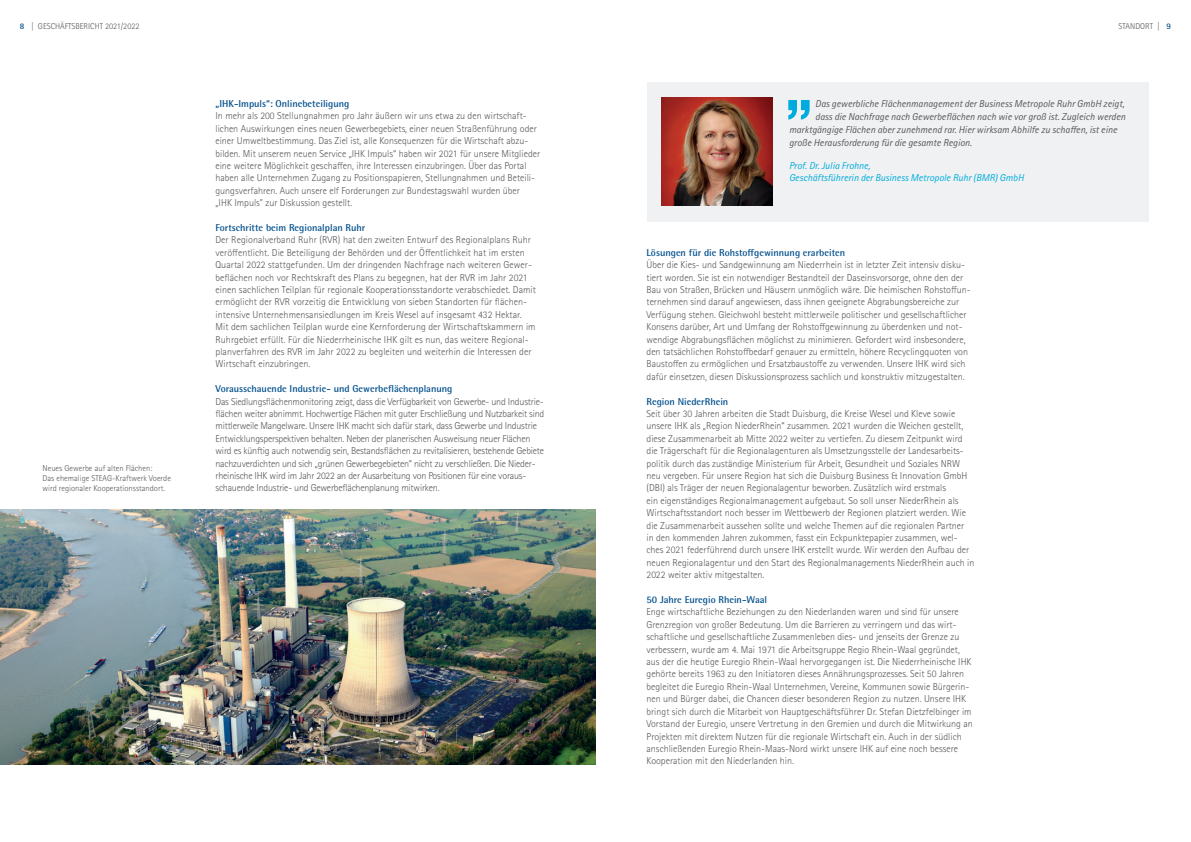
<style>
.page{position:relative;width:1191px;height:842px;background:#fff}
.page>*{position:absolute;margin:0;border:0;box-sizing:border-box;transform-origin:0 0}
.t1{font:300 10px/12.4px "Rotis Sans Serif Pro";color:#57585a}
.t2{font:300 10px/12.4px "Rotis Sans Serif Pro";letter-spacing:-.02em;color:#57585a}
.t3{font:italic 10px "Rotis Sans Serif Pro";color:#57585a}
.t4{font:700 10px "Rotis Semi Sans Pro";color:#004f8c}
.t5{font:italic 10px/12.4px "Rotis Sans Serif Pro";color:#00acdd}
.t6{font:300 8.5px/10px "Rotis Sans Serif Pro";color:#57585a}
.s1{font-family:"Rotis Semi Sans Pro";font-weight:700;color:#004f8c}
.s2{font-weight:700;color:#004f8c}
</style>
<div class="page">
<div style="left:646px;top:82px;width:502px;height:139px;background:#f0f1f2"></div>
<svg style="left:788px;top:100px;width:21px;height:20px"></svg>
<img style="left:661px;top:98px;width:111px;height:108px">
<img style="left:0;top:510px;width:595px;height:255px">
<p class="t6" style="left:20px;top:21px;width:121px"><span class="s1">8</span> | GESCHÄFTSBERICHT 2021/2022</p>
<p class="t6" style="left:1118px;top:21px;width:54px">Standort | <span class="s2">9</span></p>
<p class="t6" style="left:43px;top:463px;width:130px">Neues Gewerbe auf alten Flächen:<br>Das ehemalige STEAG-Kraftwerk Voerde wird regionaler Kooperationsstandort.</p>
<p class="t4" style="left:215px;top:97px;width:135px">„IHK-Impuls“: Onlinebeteiligung</p>
<p class="t1" style="left:215px;top:110px;width:326px">In mehr als 200 Stellungnahmen pro Jahr äußern wir uns etwa zu den wirtschaft&shy;lichen Auswirkungen eines neuen Gewerbegebiets, einer neuen Straßenführung oder einer Umweltbestimmung. Das Ziel ist, alle Konsequenzen für die Wirtschaft abzu&shy;bilden. Mit unserem neuen Service „IH K Impuls“ haben wir 2021 für unsere Mitglieder eine weitere Möglichkeit geschaffen, ihre Interessen einzubringen. Über das Portal haben alle Unternehmen Zugang zu Positionspapieren, Stellungnahmen und Beteili&shy;gungsverfahren. Auch unsere elf Forderungen zur Bundestagswahl wurden über<br>„IH K Impuls" zur Diskussion gestellt.</p>
<p class="t4" style="left:215px;top:221px;width:151px">Fortschritte beim Regionalplan Ruhr</p>
<p class="t1" style="left:215px;top:234px;width:322px">Der Regionalverband Ruhr (RVR) hat den zweiten Entwurf des Regionalplans Ruhr veröffentlicht. Die Beteiligung der Behörden und der Öffentlichkeit hat im ersten Quartal 2022 stattgefunden. Um der dringenden Nachfrage nach weiteren Gewer&shy;beflächen noch vor Rechtskraft des Plans zu begegnen, hat der RVR im Jahr 2021 einen sachlichen Teilplan für regionale Kooperationsstandorte verabschiedet. Damit ermöglicht der RVR vorzeitig die Entwicklung von sieben Standorten für flächen&shy;intensive Unternehmensansiedlungen im Kreis Wesel auf insgesamt 432 Hektar.<br>Mit dem sachlichen Teilplan wurde eine Kernforderung der Wirtschaftskammern im Ruhrgebiet erfüllt. Für die N iederrheinische IH K gilt es nun, das weitere Regional&shy;planverfahren des RVR im Jahr 2022 zu begleiten und weiterhin die Interessen der Wirtschaft einzubringen.</p>
<p class="t4" style="left:215px;top:383px;width:238px">Vorausschauende Industrie- und Gewerbeflächenplanung</p>
<p class="t2" style="left:215px;top:395px;width:330px">Das Siedlungsflächenmonitoring zeigt, dass die Verfügbarkeit von Gewerbe- und Industrie&shy;flächen weiter abnimmt. Hochwertige Flächen mit guter Erschließung und N utzbarkeit sind mittlerweile Mangelware. Unsere IH K macht sich dafür stark, dass Gewerbe und Industrie Entwicklungsperspektiven behalten. Neben der planerischen Ausweisung neuer Flächen wird es künftig auch notwendig sein, Bestandsflächen zu revitalisieren, bestehende Gebiete nachzuverdichten und sich „grünen Gewerbegebieten“ nicht zu verschließen. Die N ieder&shy;rheinische IH K wird im Jahr 2022 an der Ausarbeitung von Positionen für eine voraus&shy;schauende Industrie- und Gewerbeflächenplanung mitwirken.</p>
<p class="t3" style="left:815px;top:98px;width:310px">Das gewerbliche Flächenmanagement der Business Metropole Ruhr GmbH zeigt,</p>
<p class="t3" style="left:815px;top:111px;width:312px">dass die Nachfrage nach Gewerbeflächen nach wie vor groß ist. Zugleich werden</p>
<p class="t3" style="left:789px;top:124px;width:330px">marktgängige Flächen aber zunehmend rar. Hier wirksam Abhilfe zu schaffen, ist eine</p>
<p class="t3" style="left:789px;top:137px;width:184px">große Herausforderung für die gesamte Region.</p>
<p class="t5" style="left:789px;top:160px;width:236px">Prof. Dr. Julia Frohne,<br>Geschäftsführerin der Business Metropole Ruhr (BMR) GmbH</p>
<p class="t4" style="left:646px;top:246px;width:200px">Lösungen für die Rohstoffgewinnung erarbeiten</p>
<p class="t1" style="left:646px;top:259px;width:326px">Über die Kies- und Sandgewinnung am N iederrhein ist in letzter Zeit intensiv disku&shy;tiert worden. Sie ist ein notwendiger Bestandteil der Daseinsvorsorge, ohne den der Bau von Straßen, Brücken und Häusern unmöglich wäre. Die heimischen Rohstoffun&shy;ternehmen sind darauf angewiesen, dass ihnen geeignete Abgrabungsbereiche zur Verfügung stehen. Gleichwohl besteht mittlerweile politischer und gesellschaftlicher Konsens darüber, Art und Umfang der Rohstoffgewinnung zu überdenken und not&shy;wendige Abgrabungsflächen möglichst zu minimieren. Gefordert wird insbesondere, den tatsächlichen Rohstoffbedarf genauer zu ermitteln, höhere Recyclingquoten von Baustoffen zu ermöglichen und Ersatzbaustoffe zu verwenden. Unsere IH K wird sich dafür einsetzen, diesen Diskussionsprozess sachlich und konstruktiv mitzugestalten.</p>
<p class="t4" style="left:646px;top:395px;width:83px">Region NiederRhein</p>
<p class="t1" style="left:646px;top:408px;width:329px">Seit über 30 Jahren arbeiten die Stadt Duisburg, die Kreise Wesel und Kleve sowie unsere IH K als „Region N iederRhein“ zusammen. 2021 wurden die Weichen gestellt, diese Zusammenarbeit ab Mitte 2022 weiter zu vertiefen. Zu diesem Zeitpunkt wird die Trägerschaft für die Regionalagenturen als Umsetzungsstelle der Landesarbeits&shy;politik durch das zuständige Ministerium für Arbeit, Gesundheit und Soziales NRW neu vergeben. Für unsere Region hat sich die Duisburg Business &amp; Innovation GmbH (DBI) als Träger der neuen Regionalagentur beworben. Zusätzlich wird erstmals<br>ein eigenständiges Regionalmanagement aufgebaut. So soll unser N iederRhein als Wirtschaftsstandort noch besser im Wettbewerb der Regionen platziert werden. Wie die Zusammenarbeit aussehen sollte und welche Themen auf die regionalen Partner<br>in den kommenden Jahren zukommen, fasst ein Eckpunktepapier zusammen, wel&shy;ches 2021 federführend durch unsere IH K erstellt wurde. Wir werden den Aufbau der neuen Regionalagentur und den Start des Regionalmanagements N iederRhein auch in 2022 weiter aktiv mitgestalten.</p>
<p class="t4" style="left:646px;top:593px;width:122px">50 Jahre Euregio Rhein-Waal</p>
<p class="t1" style="left:646px;top:606px;width:328px">Enge wirtschaftliche Beziehungen zu den N iederlanden waren und sind für unsere Grenzregion von großer Bedeutung. Um die Barrieren zu verringern und das wirt&shy;schaftliche und gesellschaftliche Zusammenleben dies- und jenseits der Grenze zu verbessern, wurde am 4. Mai 1971 die Arbeitsgruppe Regio R hein-Waal gegründet, aus der die heutige Euregio Rhein-Waal hervorgegangen ist. Die N iederrheinische IH K gehörte bereits 1963 zu den Initiatoren dieses Annährungsprozesses. Seit 50 Jahren begleitet die Euregio Rhein-Waal Unternehmen, Vereine, Kommunen sowie Bürgerin&shy;nen und Bürger dabei, die Chancen dieser besonderen Region zu nutzen. Unsere IH K bringt sich durch die Mitarbeit von Hauptgeschäftsführer Dr. Stefan Dietzfelbinger im Vorstand der Euregio, unsere Vertretung in den Gremien und durch die Mitwirkung an Projekten mit direktem N utzen für die regionale Wirtschaft ein. Auch in der südlich anschließenden Euregio Rhein-Maas-Nord wirkt unsere IH K auf eine noch bessere Kooperation mit den N iederlanden hin.</p>
</div>
